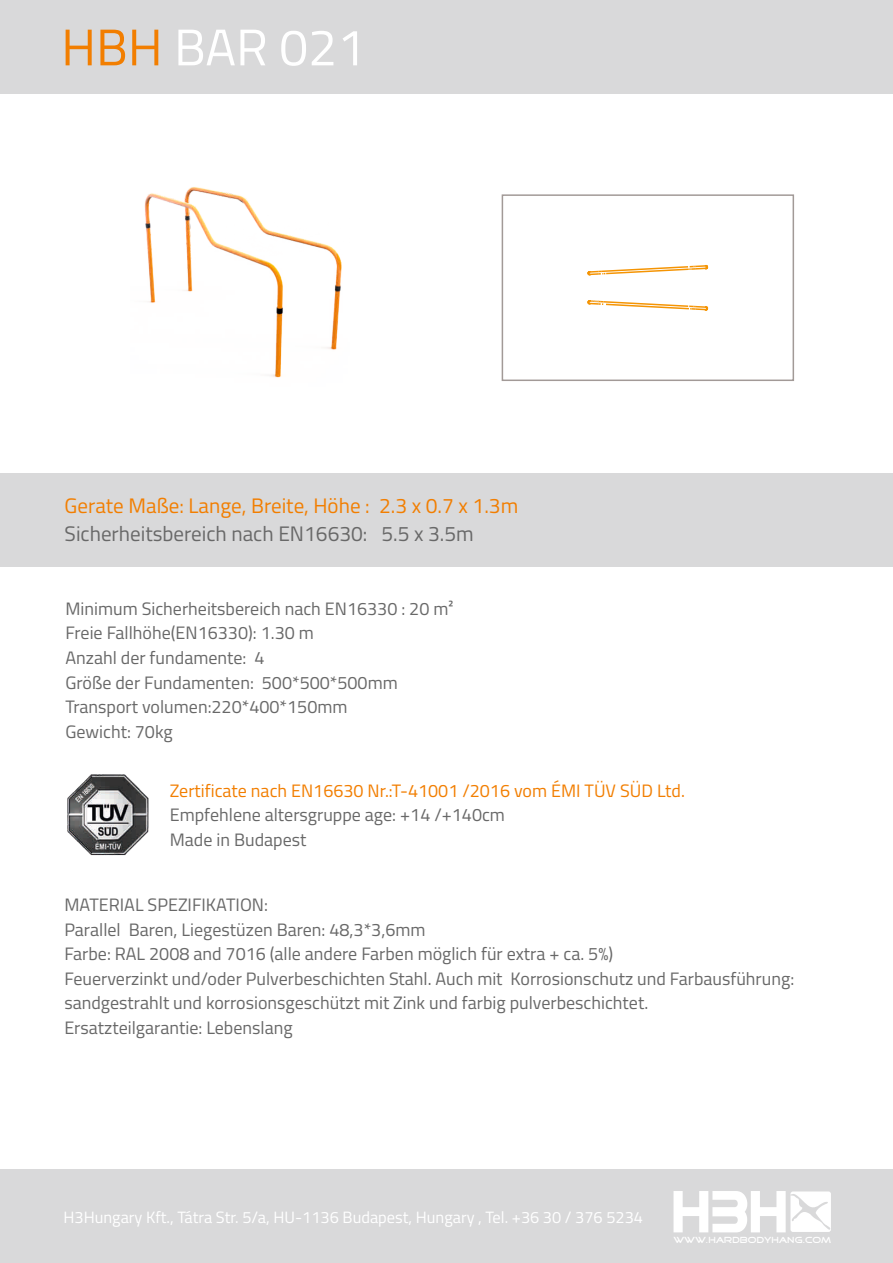
<style>
.page{position:relative;width:893px;height:1263px;background:#fff}
.page>*{position:absolute;margin:0;border:0;box-sizing:border-box;transform-origin:0 0}
.t1{font:51.6px "Titillium";color:#fff}
.t2{font:21px "Titillium";color:#f27e00}
.t3{font:21px "Titillium";color:#686868}
.t4{font:18px/24.6px "Titillium";color:#686868}
.t5{font:18px "Titillium";color:#f27e00}
.t6{font:16.35px "Titillium";color:#fff}
.t7{font:9px "Good Times";color:#fff}
.s1{color:#f27e00}
</style>
<div class="page">
<div style="left:502px;top:194px;width:292px;height:187px;border:2px solid #a29a97"></div>
<svg style="left:587px;top:265px;width:122px;height:11px"></svg>
<svg style="left:587px;top:300px;width:122px;height:11px"></svg>
<div style="left:0;top:1170px;width:893px;height:93px;background:#d9d9da"></div>
<div style="left:0;top:473px;width:893px;height:93px;background:#d9d9da"></div>
<div style="left:0;top:0;width:893px;height:93px;background:#d9d9da"></div>
<img style="left:67px;top:774px;width:82px;height:82px">
<svg style="left:673px;top:1191px;width:158px;height:42px"></svg>
<img style="left:144px;top:187px;width:198px;height:191px">
<h1 class="t1" style="left:61px;top:27px;width:306px"><span class="s1">HBH</span> BAR 021</h1>
<p class="t2" style="left:65px;top:497px;width:455px">Gerate Maße: Lange, Breite, Höhe : 2.3 x 0.7 x 1.3m</p>
<p class="t3" style="left:65px;top:526px;width:411px">Sicherheitsbereich nach EN16630: 5.5 x 3.5m</p>
<p class="t4" style="left:65px;top:598px;width:390px">Minimum Sicherheitsbereich nach EN16330 : 20 m²<br>Freie Fallhöhe(EN16330): 1.30 m<br>Anzahl der fundamente: 4<br>Größe der Fundamenten: 500*500*500mm<br>Transport volumen:220*400*150mm<br>Gewicht: 70kg</p>
<p class="t5" style="left:170px;top:783px;width:517px">Zertificate nach EN16630 Nr.:T-41001 /2016 vom ÉMI TÜV SÜD Ltd.</p>
<p class="t4" style="left:170px;top:805px;width:337px">Empfehlene altersgruppe age: +14 /+140cm<br>Made in Budapest</p>
<p class="t4" style="left:64px;top:894px;width:731px">MATERIAL SPEZIFIKATION:<br>Parallel Baren, Liegestüzen Baren: 48,3*3,6mm<br>Farbe: RAL 2008 and 7016 (alle andere Farben möglich für extra + ca. 5%)<br>Feuerverzinkt und/oder Pulverbeschichten Stahl. Auch mit Korrosionschutz und Farbausführung: sandgestrahlt und korrosionsgeschützt mit Zink und farbig pulverbeschichtet.<br>Ersatzteilgarantie: Lebenslang</p>
<p class="t6" style="left:63px;top:1211px;width:581px">H3Hungary Kft., Tátra Str. 5/a, HU-1136 Budapest, Hungary , Tel. +36 30 / 376 5234</p>
<p class="t7" style="left:673px;top:1237px;width:160px">WWW.HARDBODYHANG.COM</p>
</div>
